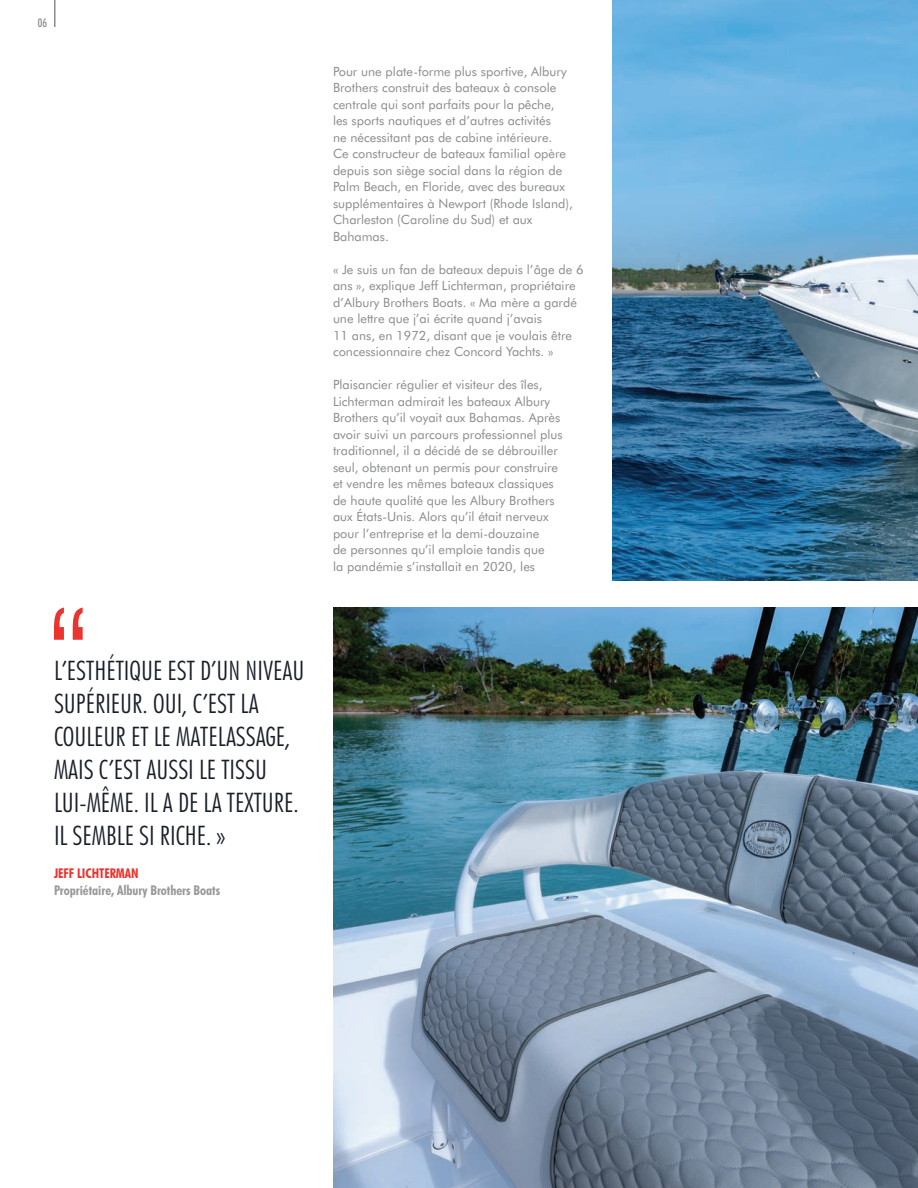
<style>
.page{position:relative;width:918px;height:1188px;background:#fff}
.page>*{position:absolute;margin:0;border:0;box-sizing:border-box;transform-origin:0 0}
.t1{font:300 condensed 27px/33px "Futura BT";color:#191f29}
.t2{font:700 condensed 13.5px "Futura BT";color:#98989a}
.t3{font:700 condensed 13.5px "Futura BT";color:#eb342d}
.t4{font:12.75px/16.5px "Futura BT";color:#898b8e}
.t5{font:500 condensed 12px "Futura BT";color:#898b8e}
</style>
<div class="page">
<img style="left:612px;top:0;width:306px;height:580px">
<img style="left:333px;top:608px;width:585px;height:580px">
<svg style="left:54px;top:608px;width:29px;height:32px"></svg>
<svg style="left:54px;top:0;width:1px;height:27px"></svg>
<p class="t5" style="left:38px;top:15px;width:11px">06</p>
<p class="t4" style="left:333px;top:63px;width:241px">Pour une plate-forme plus sportive, Albury Brothers construit des bateaux à console centrale qui sont parfaits pour la pêche,<br>les sports nautiques et d’autres activités<br>ne nécessitant pas de cabine intérieure.<br>Ce constructeur de bateaux familial opère depuis son siège social dans la région de Palm Beach, en Floride, avec des bureaux supplémentaires à Newport (Rhode Island), Charleston (Caroline du Sud) et aux Bahamas.</p>
<p class="t4" style="left:333px;top:261px;width:252px">« Je suis un fan de bateaux depuis l’âge de 6 ans », explique Jeff Lichterman, propriétaire d’Albury Brothers Boats. « Ma mère a gardé une lettre que j’ai écrite quand j’avais<br>11 ans, en 1972, disant que je voulais être concessionnaire chez Concord Yachts. »</p>
<p class="t4" style="left:333px;top:377px;width:231px">Plaisancier régulier et visiteur des îles, Lichterman admirait les bateaux Albury Brothers qu’il voyait aux Bahamas. Après avoir suivi un parcours professionnel plus traditionnel, il a décidé de se débrouiller seul, obtenant un permis pour construire et vendre les mêmes bateaux classiques de haute qualité que les Albury Brothers aux États-Unis. Alors qu’il était nerveux pour l’entreprise et la demi-douzaine<br>de personnes qu’il emploie tandis que<br>la pandémie s’installait en 2020, les</p>
<h1 class="t1" style="left:54px;top:654px;width:252px">L’ESTHÉTIQUE EST D’UN NIVEAU<br>SUPÉRIEUR. OUI, C’EST LA<br>COULEUR ET LE MATELASSAGE,<br>MAIS C’EST AUSSI LE TISSU<br>LUI-MÊME. IL A DE LA TEXTURE.<br>IL SEMBLE SI RICHE. »</h1>
<p class="t3" style="left:54px;top:865px;width:86px">JEFF LICHTERMAN</p>
<p class="t2" style="left:54px;top:882px;width:168px">Propriétaire, Albury Brothers Boats</p>
</div>
